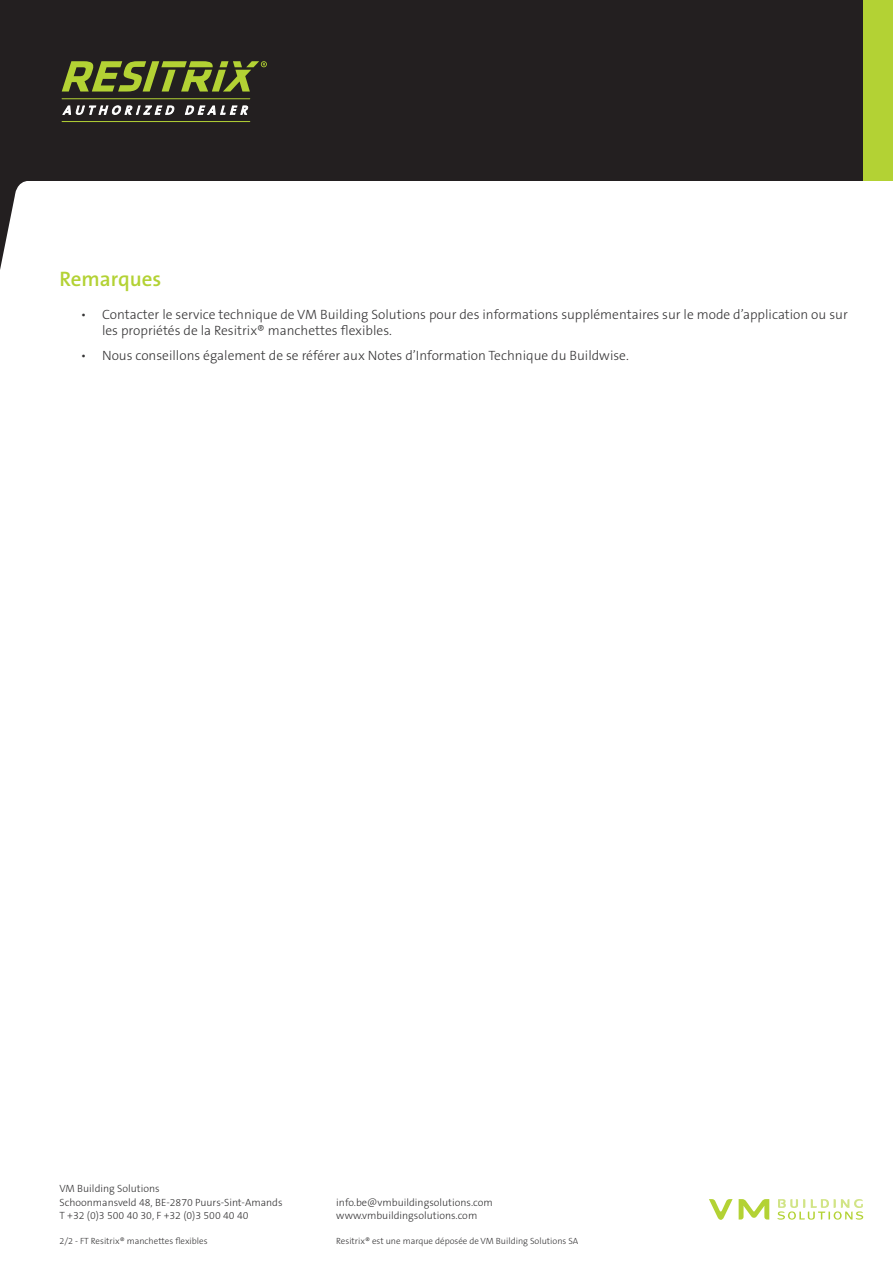
<style>
.page{position:relative;width:893px;height:1263px;background:#fff}
.page>*{position:absolute;margin:0;border:0;box-sizing:border-box;transform-origin:0 0}
.SECTION{font:600 21px "The Sans B W6";color:#b3d234}
.t1{font:300 13.5px/16.2px "The Sans B W3";color:#363536}
.t2{font:300 10.5px/13.5px "The Sans B W3";color:#363536}
.t3{font:300 9px "The Sans B W3";color:#363536}
</style>
<div class="page">
<div style="left:0;top:0;width:886px;height:181px;background:#231f20"></div>
<div style="left:863px;top:0;width:30px;height:181px;background:#b3d234"></div>
<svg style="left:62px;top:105px;width:112px;height:10px"></svg>
<svg style="left:185px;top:105px;width:63px;height:10px"></svg>
<svg style="left:62px;top:61px;width:205px;height:31px"></svg>
<hr style="left:62px;top:98px;width:188px;height:1px;background:#b3d234">
<hr style="left:62px;top:121px;width:188px;height:1px;background:#b3d234">
<svg style="left:777px;top:1199px;width:86px;height:21px"></svg>
<svg style="left:709px;top:1199px;width:60px;height:21px"></svg>
<svg style="left:1px;top:181px;width:26px;height:84px"></svg>
<hr style="left:0;top:181px;width:1px;height:89px;background:#231f20">
<p class="SECTION" style="left:60px;top:265px;width:103px">Remarques</p>
<p class="t1" style="left:102px;top:306px;width:747px;text-indent:-21px">• Contacter le service technique de VM Building Solutions pour des informations supplémentaires sur le mode d’application ou sur les propriétés de la Resitrix® manchettes flexibles.</p>
<p class="t1" style="left:81px;top:347px;width:550px">• Nous conseillons également de se référer aux Notes d’Information Technique du Buildwise.</p>
<p class="t2" style="left:60px;top:1182px;width:225px">VM Building Solutions<br>Schoonmansveld 48, BE-2870 Puurs-Sint-Amands<br>T +32 (0)3 500 40 30, F +32 (0)3 500 40 40</p>
<p class="t2" style="left:336px;top:1196px;width:158px">info.be@vmbuildingsolutions.com www.vmbuildingsolutions.com</p>
<p class="t3" style="left:60px;top:1235px;width:150px">2/2 - FT Resitrix® manchettes flexibles</p>
<p class="t3" style="left:336px;top:1235px;width:244px">Resitrix® est une marque déposée de VM Building Solutions SA</p>
</div>
